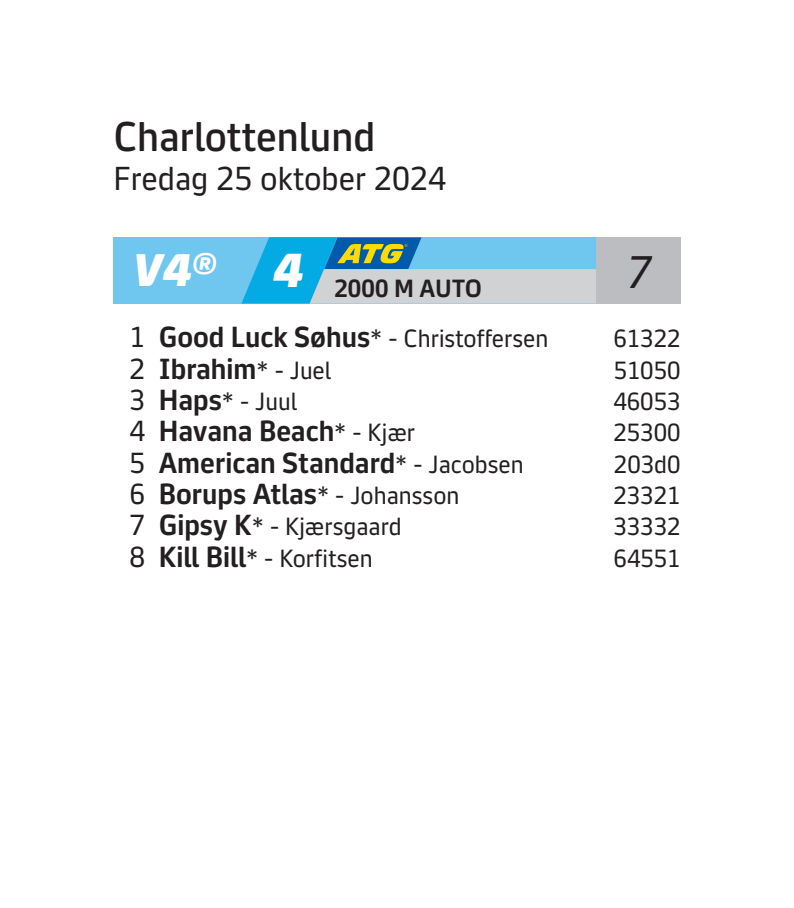
<style>
.page{position:relative;width:794px;height:908px;background:#fff}
.page>*{position:absolute;margin:0;border:0;box-sizing:border-box;transform-origin:0 0}
.t1{font:46px "ATG Rubrik";color:#fff}
.t2{font:44px "ATG Rubrik";color:#fff}
.t3{font:italic 44px "ATG Text";color:#231f20}
.t4{font:500 40px "ATG Text";color:#231f20}
.t5{font:32px "ATG Text";color:#231f20}
.HorseAndRider{font:700 28px "ATG Text";color:#231f20}
.S_REKORD{font:28px "ATG Text";color:#231f20}
.HorseAndRider-2{font:24px "ATG Text";color:#231f20}
.S_REKORD-2{font:24px "ATG Text";color:#231f20}
.t6{font:700 24px "ATG Text";color:#231f20}
.s1{font-weight:700;font-size:28px}
.s2{font-weight:400;font-size:24px}
</style>
<div class="page">
<div style="left:595px;top:237px;width:85px;height:66px;background:#bcbdc0"></div>
<svg style="left:113px;top:237px;width:483px;height:66px;background:#79bfdb"></svg>
<p class="t4" style="left:113px;top:113px;width:263px">Charlottenlund</p>
<p class="t5" style="left:113px;top:159px;width:334px">Fredag 25 oktober 2024</p>
<p class="t2" style="left:134px;top:244px;width:83px">V4®</p>
<p class="t1" style="left:273px;top:243px;width:32px">4</p>
<p class="t6" style="left:334px;top:274px;width:149px">2000 M AUTO</p>
<p class="t3" style="left:626px;top:246px;width:26px">7</p>
<p class="S_REKORD" style="left:129px;top:320px;width:17px">1</p>
<p class="HorseAndRider-2" style="left:159px;top:324px;width:391px"><span class="s1">Good Luck Søhus</span>* - Christoffersen</p>
<p class="S_REKORD-2" style="left:613px;top:324px;width:69px">61322</p>
<p class="S_REKORD" style="left:129px;top:352px;width:17px">2</p>
<p class="HorseAndRider" style="left:159px;top:351px;width:174px">Ibrahim<span class="s2">* - Juel</span></p>
<p class="S_REKORD-2" style="left:614px;top:356px;width:68px">51050</p>
<p class="S_REKORD" style="left:129px;top:383px;width:17px">3</p>
<p class="HorseAndRider-2" style="left:159px;top:387px;width:140px"><span class="s1">Haps</span>* - Juul</p>
<p class="S_REKORD-2" style="left:613px;top:387px;width:69px">46053</p>
<p class="S_REKORD" style="left:129px;top:414px;width:17px">4</p>
<p class="HorseAndRider" style="left:159px;top:414px;width:258px">Havana Beach<span class="s2">* - Kjær</span></p>
<p class="S_REKORD-2" style="left:613px;top:418px;width:69px">25300</p>
<p class="S_REKORD" style="left:129px;top:446px;width:17px">5</p>
<p class="HorseAndRider" style="left:159px;top:445px;width:366px">American Standard<span class="s2">* - Jacobsen</span></p>
<p class="S_REKORD-2" style="left:614px;top:449px;width:68px">203d0</p>
<p class="S_REKORD" style="left:129px;top:477px;width:17px">6</p>
<p class="HorseAndRider" style="left:159px;top:477px;width:302px">Borups Atlas<span class="s2">* - Johansson</span></p>
<p class="S_REKORD-2" style="left:613px;top:481px;width:69px">23321</p>
<p class="S_REKORD" style="left:129px;top:508px;width:17px">7</p>
<p class="HorseAndRider-2" style="left:159px;top:512px;width:244px"><span class="s1">Gipsy K</span>* - Kjærsgaard</p>
<p class="S_REKORD-2" style="left:613px;top:512px;width:69px">33332</p>
<p class="S_REKORD" style="left:129px;top:540px;width:17px">8</p>
<p class="HorseAndRider-2" style="left:159px;top:543px;width:215px"><span class="s1">Kill Bill</span>* - Korfitsen</p>
<p class="S_REKORD-2" style="left:613px;top:543px;width:68px">64551</p>
</div>
